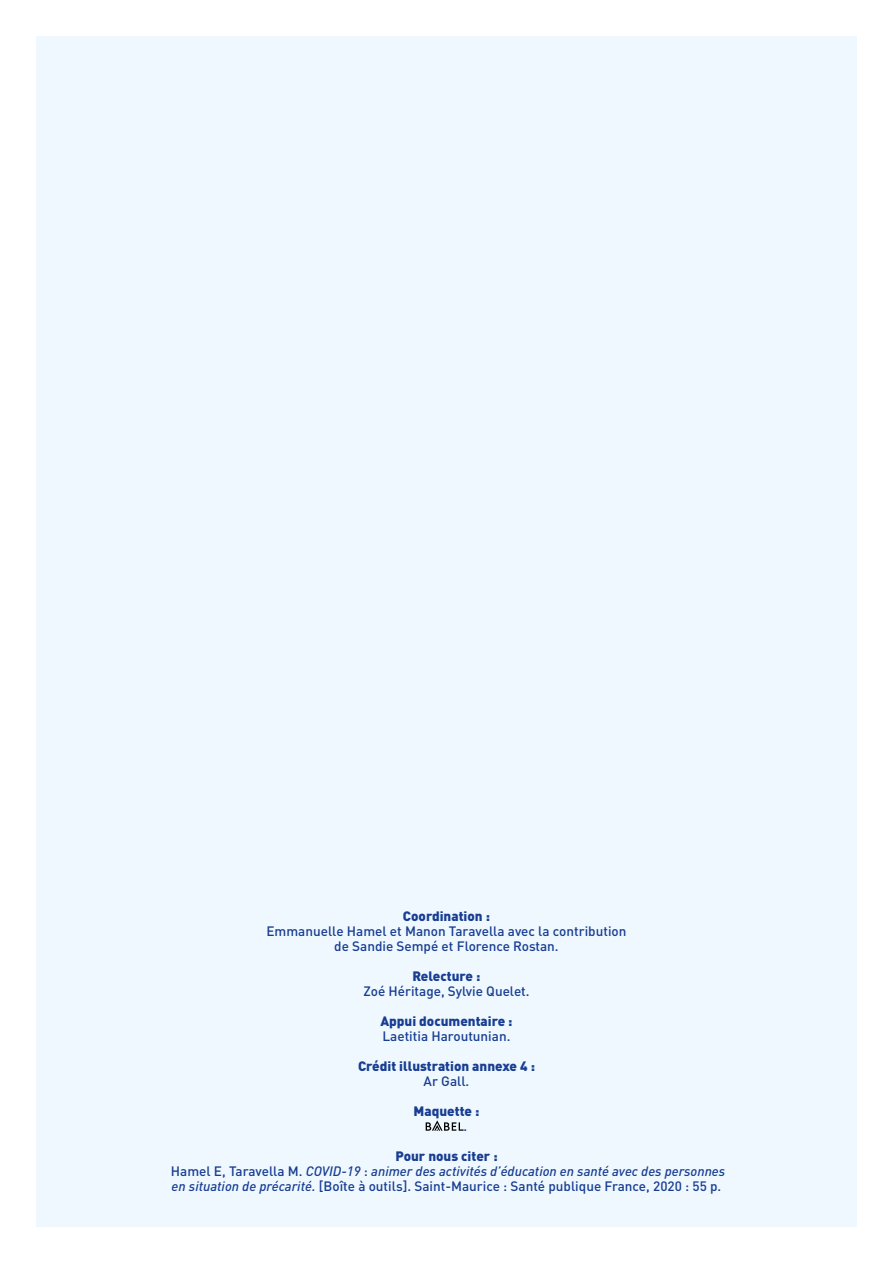
<style>
.page{position:relative;width:893px;height:1263px;background:#fff}
.page>*{position:absolute;margin:0;border:0;box-sizing:border-box;transform-origin:0 0}
.t1{font:italic 500 13.5px/15px "DIN Pro";color:#183d92;text-align:center}
.t2{font:500 13.5px/15px "DIN Pro";color:#183d92;text-align:center}
.t3{font:900 13.5px "DIN Pro";color:#183d92}
.s1{font-weight:900;font-style:normal}
.s2{font-style:normal}
</style>
<div class="page">
<div style="left:36px;top:36px;width:821px;height:1191px;background:#eef8fe"></div>
<svg style="left:426px;top:1120px;width:38px;height:11px"></svg>
<p class="t3" style="left:403px;top:904px;width:89px">Coordination :</p>
<p class="t2" style="left:266px;top:922px;width:362px">Emmanuelle Hamel et Manon Taravella avec la contribution de Sandie Sempé et Florence Rostan.</p>
<p class="t3" style="left:412px;top:964px;width:69px">Relecture :</p>
<p class="t2" style="left:363px;top:982px;width:168px">Zoé Héritage, Sylvie Quelet.</p>
<p class="t3" style="left:380px;top:1009px;width:134px">Appui documentaire :</p>
<p class="t2" style="left:382px;top:1027px;width:129px">Laetitia Haroutunian.</p>
<p class="t3" style="left:358px;top:1054px;width:178px">Crédit illustration annexe 4 :</p>
<p class="t2" style="left:424px;top:1072px;width:47px">Ar Gall.</p>
<p class="t3" style="left:414px;top:1099px;width:67px">Maquette :</p>
<p class="t2" style="left:464px;top:1117px;width:5px">.</p>
<p class="t1" style="left:171px;top:1147px;width:556px"><span class="s1">Pour nous citer :<br></span><span class="s2">Hamel E, Taravella M.</span> COVID-19 <span class="s2">:</span> animer des activités d’éducation en santé avec des personnes en situation de précarité. <span class="s2">[Boîte à outils]. Saint-Maurice : Santé publique France, 2020 : 55 p.</span></p>
</div>
